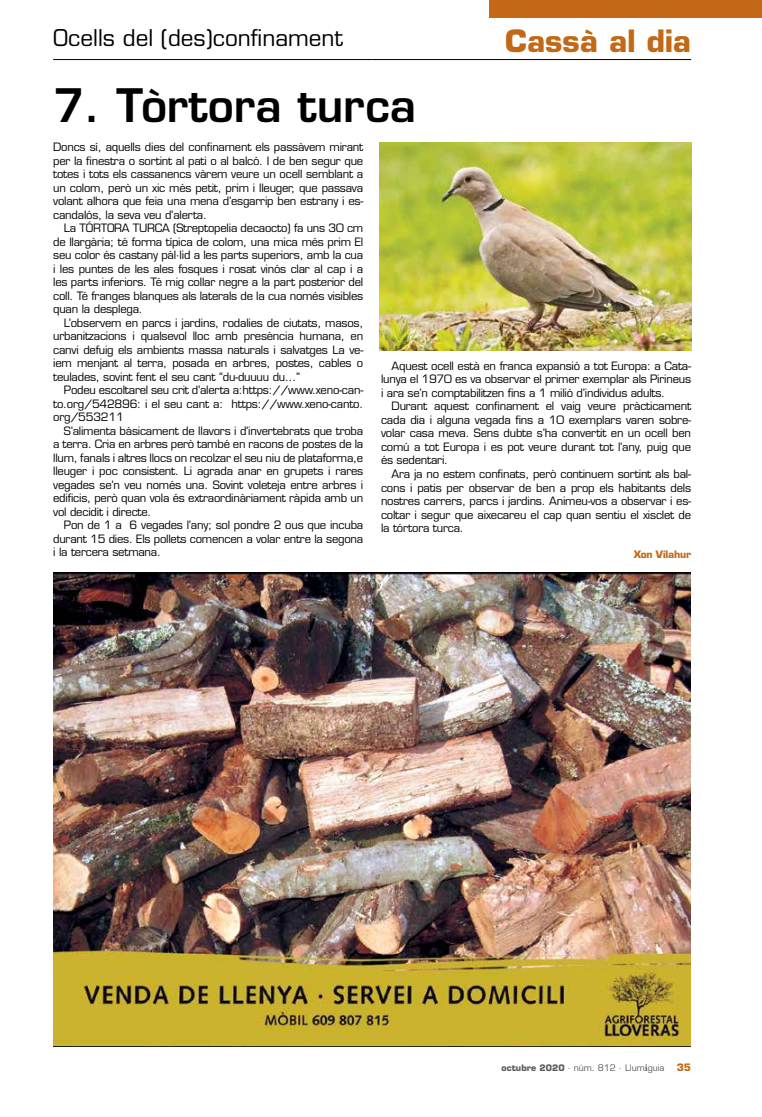
<style>
.page{position:relative;width:762px;height:1117px;background:#fff}
.page>*{position:absolute;margin:0;border:0;box-sizing:border-box;transform-origin:0 0}
.t1{font:600 45px "Eurostile LT Std";color:#000}
.t2{font:700 30px "Eurostile LT Std";color:#c26816}
.t3{font:22.5px "Eurostile LT Std";color:#000}
.t4{font:11.25px/13.5px "Eurostile LT Std";letter-spacing:-.02em;color:#000;text-align:justify}
.t5{font:700 10px "Eurostile LT Std";letter-spacing:-.02em;color:#c26816}
.t6{font:8.75px "Eurostile LT Std";color:#58595b}
.s1{font-weight:700}
.s2{font-family:"Minion Pro";font-weight:700;font-size:10px}
.s3{font-weight:700;font-size:10px;color:#c26816}
</style>
<div class="page">
<hr style="left:53px;top:59px;width:319px;height:1px;background:#000">
<hr style="left:372px;top:59px;width:319px;height:1px;background:#000">
<div style="left:490px;top:0;width:272px;height:18px;background:#c26816"></div>
<img style="left:380px;top:143px;width:311px;height:207px">
<img style="left:53px;top:572px;width:637px;height:473px">
<h3 class="t3" style="left:53px;top:24px;width:291px">Ocells del (des)confinament</h3>
<h2 class="t2" style="left:505px;top:22px;width:187px">Cassà al dia</h2>
<h1 class="t1" style="left:53px;top:78px;width:365px">7. Tòrtora turca</h1>
<p class="t4" style="left:53px;top:140px;width:312px">Doncs sí, aquells dies del confinament els passàvem mirant per la finestra o sortint al pati o al balcó. I de ben segur que totes i tots els cassanencs vàrem veure un ocell semblant a un colom, però un xic més petit, prim i lleuger, que passava volant alhora que feia una mena d’esgarrip ben estrany i es&shy;candalós, la seva veu d’alerta.</p>
<p class="t4" style="left:53px;top:221px;width:312px;text-indent:11px">La TÓRTORA TURCA (Streptopelia decaocto) fa uns 30 cm de llargària; té forma típica de colom, una mica més prim El seu color és castany pàl·lid a les parts superiors, amb la cua i les puntes de les ales fosques i rosat vinós clar al cap i a les parts inferiors. Té mig collar negre a la part posterior del coll. Té franges blanques als laterals de la cua només visibles quan la desplega.</p>
<p class="t4" style="left:53px;top:316px;width:312px;text-indent:11px">L’observem en parcs i jardins, rodalies de ciutats, masos, urbanitzacions i qualsevol lloc amb presència humana, en canvi defuig els ambients massa naturals i salvatges La ve&shy;iem menjant al terra, posada en arbres, postes, cables o teulades, sovint fent el seu cant “du-duuuu du...”</p>
<p class="t4" style="left:53px;top:383px;width:312px;text-indent:11px">Podeu escoltarel seu crit d’alerta a:https://www.xeno-can&shy;to.org/542896: i el seu cant a: https://www.xeno-canto. org/553211</p>
<p class="t4" style="left:53px;top:424px;width:312px;text-indent:11px">S’alimenta bàsicament de llavors i d’invertebrats que troba a terra. Cria en arbres però també en racons de postes de la llum, fanals i altres llocs on recolzar el seu niu de plataforma,e lleuger i poc consistent. Li agrada anar en grupets i rares vegades se’n veu només una. Sovint voleteja entre arbres i edificis, però quan vola és extraordinàriament ràpida amb un vol decidit i directe.</p>
<p class="t4" style="left:53px;top:518px;width:312px;text-indent:11px">Pon de 1 a 6 vegades l’any; sol pondre 2 ous que incuba durant 15 dies. Els pollets comencen a volar entre la segona i la tercera setmana.</p>
<p class="t4" style="left:381px;top:359px;width:312px;text-indent:11px">Aquest ocell està en franca expansió a tot Europa: a Cata&shy;lunya el 1970 es va observar el primer exemplar als Pirineus i ara se’n comptabilitzen fins a 1 milió d’individus adults.</p>
<p class="t4" style="left:381px;top:399px;width:312px;text-indent:11px">Durant aquest confinament el vaig veure pràcticament cada dia i alguna vegada fins a 10 exemplars varen sobre&shy;volar casa meva. Sens dubte s’ha convertit en un ocell ben comú a tot Europa i es pot veure durant tot l’any, puig que és sedentari.</p>
<p class="t4" style="left:381px;top:467px;width:312px;text-indent:11px">Ara ja no estem confinats, però continuem sortint als bal&shy;cons i patis per observar de ben a prop els habitants dels nostres carrers, parcs i jardins. Animeu-vos a observar i es&shy;coltar i segur que aixecareu el cap quan sentiu el xisclet de la tórtora turca.</p>
<p class="t5" style="left:634px;top:547px;width:59px">Xon Vilahur</p>
<p class="t6" style="left:502px;top:1062px;width:191px"><span class="s1">octubre 2020</span> · núm. 812 · Llum<span class="s2">i</span>guia <span class="s3">35</span></p>
</div>
